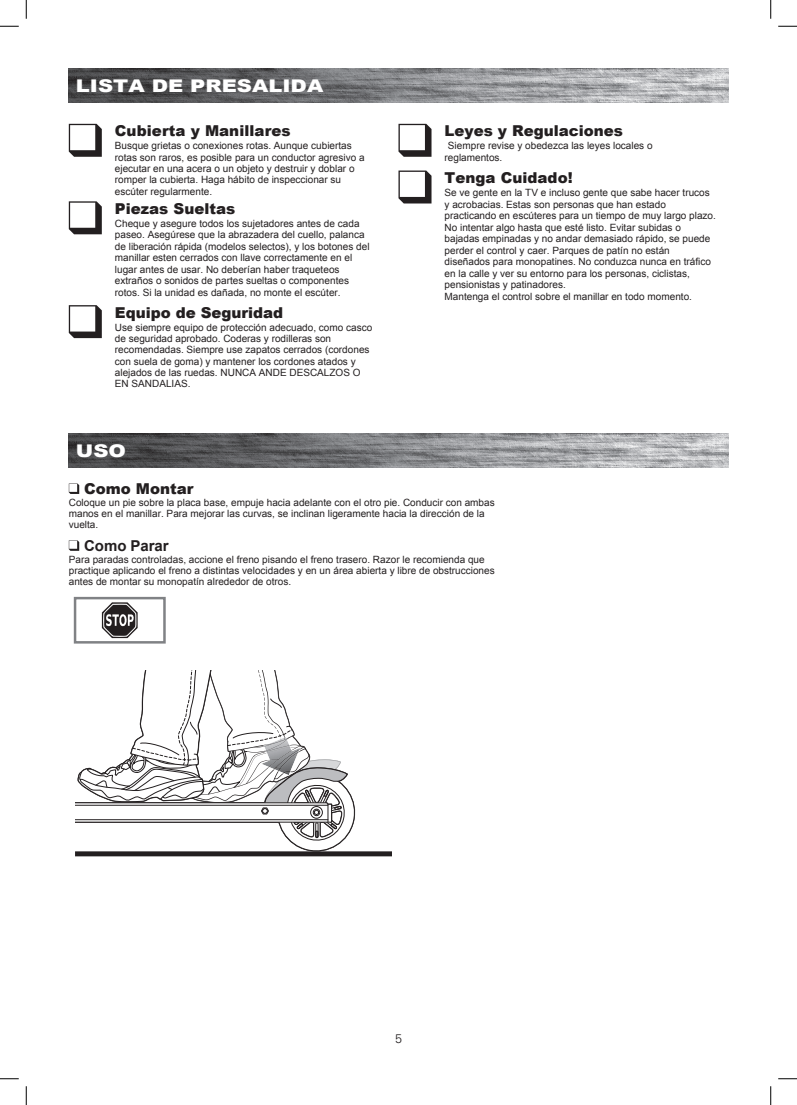
<style>
.page{position:relative;width:797px;height:1105px;background:#fff}
.page>*{position:absolute;margin:0;border:0;box-sizing:border-box;transform-origin:0 0}
.t1{font:900 17.5px "Arial";color:#fff;scale:1.2 1}
.t2{font:900 17.5px "Arial";color:#fff;scale:1.2 1}
.t3{font:900 15px "Arial";letter-spacing:.005em;color:#231f20}
.t4{font:900 15px "Arial";color:#231f20}
.t5{font:700 15px "Arial";letter-spacing:-.005em;color:#231f20}
.t6{font:300 12.5px "Univers LT Std";color:#231f20}
.t7{font:10px/11.5px "Arial";color:#231f20}
.s1{font-style:inherit}
</style>
<div class="page">
<div style="left:74px;top:597px;width:92px;height:47px;border:2px solid #808285"></div>
<svg style="left:102px;top:602px;width:36px;height:36px"></svg>
<div style="left:75px;top:851px;width:316px;height:5px;background:#231f20"></div>
<svg style="left:75px;top:670px;width:283px;height:185px"></svg>
<div style="left:313px;top:809px;width:7px;height:7px;border:1px solid #231f20;border-radius:50%"></div>
<div style="left:310px;top:806px;width:13px;height:13px;border:1px solid #231f20;border-radius:50%"></div>
<img style="left:69px;top:69px;width:659px;height:34px">
<svg style="left:69px;top:483px;width:10px;height:11px"></svg>
<svg style="left:69px;top:540px;width:10px;height:11px"></svg>
<img style="left:69px;top:434px;width:659px;height:33px">
<svg style="left:69px;top:124px;width:33px;height:33px"></svg>
<svg style="left:69px;top:201px;width:33px;height:33px"></svg>
<svg style="left:69px;top:305px;width:33px;height:33px"></svg>
<svg style="left:398px;top:124px;width:33px;height:33px"></svg>
<svg style="left:398px;top:171px;width:33px;height:32px"></svg>
<svg style="left:0;top:25px;width:19px;height:2px"></svg>
<svg style="left:778px;top:25px;width:19px;height:2px"></svg>
<svg style="left:0;top:1078px;width:19px;height:1px"></svg>
<svg style="left:778px;top:1078px;width:19px;height:1px"></svg>
<svg style="left:25px;top:0;width:2px;height:19px"></svg>
<svg style="left:25px;top:1086px;width:2px;height:19px"></svg>
<svg style="left:770px;top:0;width:1px;height:19px"></svg>
<svg style="left:770px;top:1086px;width:1px;height:19px"></svg>
<h1 class="t1" style="left:76px;top:73px;width:208px">LISTA DE PRESALIDA</h1>
<h2 class="t3" style="left:115px;top:120px;width:177px">Cubierta y Manillares</h2>
<p class="t7" style="left:115px;top:140px;width:251px">Busque grietas o conexiones rotas. Aunque cubiertas rotas son raros, es posible para un conductor agresivo a ejecutar en una acera o un objeto y destruir y doblar o romper la cubierta. Haga hábito de inspeccionar su escúter regularmente.</p>
<h2 class="t3" style="left:115px;top:198px;width:122px">Piezas Sueltas</h2>
<p class="t7" style="left:115px;top:218px;width:256px">Cheque y asegure todos los sujetadores antes de cada paseo. Asegúrese que la abrazadera del cuello, palanca de liberación rápida (modelos selectos), y los botones del manillar esten cerrados con llave correctamente en el lugar antes de usar. No deberían haber traqueteos extraños o sonidos de partes sueltas o componentes rotos. Si la unidad es dañada, no monte el escúter.</p>
<h2 class="t3" style="left:115px;top:301px;width:170px">Equipo de Seguridad</h2>
<p class="t7" style="left:115px;top:322px;width:259px">Use siempre equipo de protección adecuado, como casco de seguridad aprobado. Coderas y rodilleras son recomendadas. Siempre use zapatos cerrados (cordones con suela de goma) y mantener los cordones atados y alejados de las ruedas. NUNCA ANDE DESCALZOS O EN SANDALIAS.</p>
<h1 class="t2" style="left:76px;top:438px;width:43px">USO</h1>
<h2 class="t3" style="left:444px;top:120px;width:180px">Leyes y Regulaciones</h2>
<p class="t7" style="left:444px;top:140px;width:209px;line-height:11.1px;text-indent:3px">Siempre revise y obedezca las leyes locales o reglamentos.</p>
<h2 class="t3" style="left:444px;top:167px;width:130px">Tenga Cuidado!</h2>
<p class="t7" style="left:444px;top:187px;width:273px">Se ve gente en la TV e incluso gente que sabe hacer trucos y acrobacias. Estas son personas que han estado practicando en escúteres para un tiempo de muy largo plazo.<br>No intentar algo hasta que esté listo. Evitar subidas o bajadas empinadas y no andar demasiado rápido, se puede perder el control y caer. Parques de patín no están diseñados para monopatines. No conduzca nunca en tráfico en la calle y ver su entorno para los personas, ciclistas, pensionistas y patinadores.<br>Mantenga el control sobre el manillar en todo momento.</p>
<h2 class="t4" style="left:84px;top:478px;width:111px">Como Montar</h2>
<p class="t7" style="left:69px;top:497px;width:427px;line-height:11px">Coloque un pie sobre la placa base, empuje hacia adelante con el otro pie. Conducir con ambas manos en el manillar. Para mejorar las curvas, se inclinan ligeramente hacia la dirección de la vuelta.</p>
<h2 class="t5" style="left:84px;top:536px;width:86px">Como Parar</h2>
<p class="t7" style="left:69px;top:554px;width:427px;line-height:10.9px">Para paradas controladas, accione el freno pisando el freno trasero. Razor le recomienda que practique aplicando el freno a distintas velocidades y en un área abierta y libre de obstrucciones antes de montar su <span class="s1">monopatín</span> alrededor de otros.</p>
<p class="t6" style="left:395px;top:1031px;width:8px">5</p>
</div>
